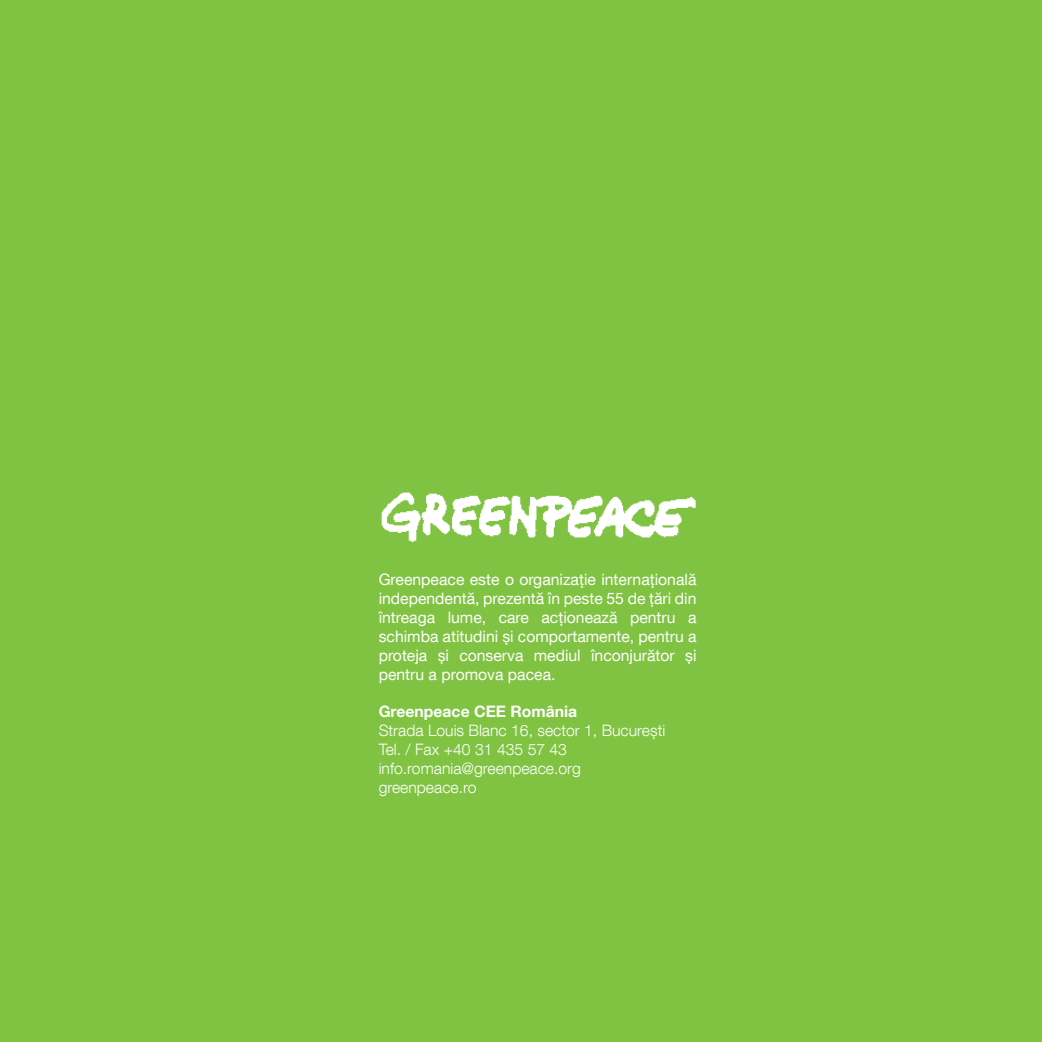
<style>
.page{position:relative;width:1042px;height:1042px;background:#80c342}
.page>*{position:absolute;margin:0;border:0;box-sizing:border-box;transform-origin:0 0}
.t1{font:15.75px/18.9px "Helvetica Neue LT Com";color:#fff;text-align:justify}
.t2{font:300 15.75px/18.9px "Helvetica Neue LT Com";color:#fff}
.t3{font:700 15.75px "Helvetica Neue LT Com";color:#fff}
</style>
<div class="page">
<img style="left:381px;top:492px;width:315px;height:50px">
<p class="t1" style="left:379px;top:569px;width:319px">Greenpeace este o organizație internațională independentă, prezentă în peste 55 de țări din întreaga lume, care acționează pentru a schimba atitudini și comportamente, pentru a proteja și conserva mediul înconjurător și pentru a promova pacea.</p>
<p class="t3" style="left:379px;top:702px;width:200px">Greenpeace CEE România</p>
<p class="t2" style="left:379px;top:721px;width:288px">Strada Louis Blanc 16, sector 1, București<br>Tel. / Fax +40 31 435 57 43 info.romania@greenpeace.org greenpeace.ro</p>
</div>
